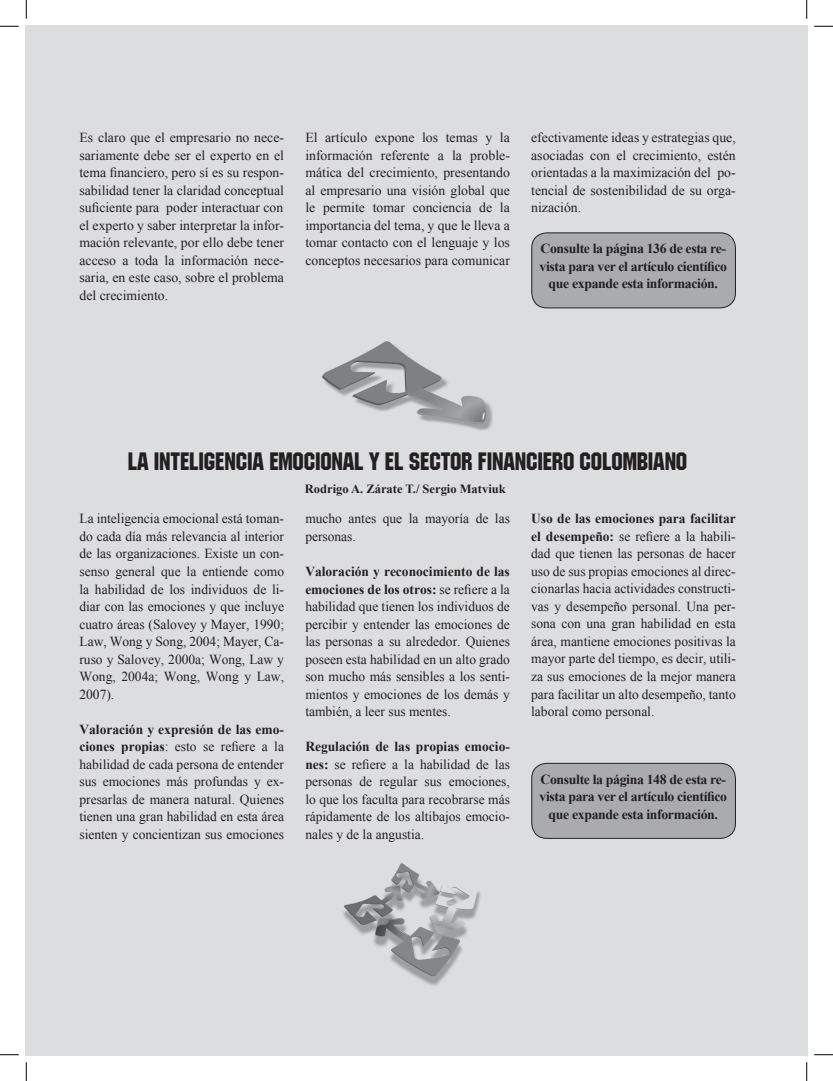
<style>
.page{position:relative;width:833px;height:1081px;background:#fff}
.page>*{position:absolute;margin:0;border:0;box-sizing:border-box;transform-origin:0 0}
.t1{font:25px "Machine IT Cby BT";letter-spacing:-.01em;color:#231f20}
.t2{font:13.75px/17.5px "Times New Roman";color:#231f20;text-align:justify}
.t3{font:700 13.75px/17.5px "Times New Roman";letter-spacing:-.025em;color:#231f20;text-align:center}
.t4{font:700 12.5px "Times New Roman";color:#231f20}
.s1{font-weight:700}
</style>
<div class="page">
<div style="left:25px;top:25px;width:782px;height:1030px;background:#dcdddf"></div>
<div style="left:531px;top:233px;width:204px;height:75px;background:#aaabaf;border-radius:15px"></div>
<div style="left:531px;top:232px;width:204px;height:76px;border:1px solid #231f20;border-radius:15px"></div>
<img style="left:322px;top:342px;width:170px;height:88px">
<div style="left:531px;top:763px;width:204px;height:75px;background:#aaabaf;border-radius:15px"></div>
<div style="left:531px;top:762px;width:204px;height:76px;border:1px solid #231f20;border-radius:15px"></div>
<img style="left:343px;top:863px;width:138px;height:122px">
<svg style="left:0;top:25px;width:19px;height:2px"></svg>
<svg style="left:814px;top:25px;width:18px;height:2px"></svg>
<svg style="left:0;top:1054px;width:19px;height:1px"></svg>
<svg style="left:814px;top:1054px;width:18px;height:1px"></svg>
<svg style="left:25px;top:0;width:2px;height:19px"></svg>
<svg style="left:25px;top:1062px;width:2px;height:18px"></svg>
<svg style="left:806px;top:0;width:1px;height:19px"></svg>
<svg style="left:806px;top:1062px;width:1px;height:18px"></svg>
<p class="t2" style="left:79px;top:129px;width:206px">Es claro que el empresario no nece&shy;sariamente debe ser el experto en el tema financiero, pero sí es su respon&shy;sabilidad tener la claridad conceptual suficiente para poder interactuar con el experto y saber interpretar la infor&shy;mación relevante, por ello debe tener acceso a toda la información nece&shy;saria, en este caso, sobre el problema del crecimiento.</p>
<p class="t2" style="left:305px;top:129px;width:206px">El artículo expone los temas y la información referente a la proble&shy;mática del crecimiento, presentando al empresario una visión global que le permite tomar conciencia de la importancia del tema, y que le lleva a tomar contacto con el lenguaje y los conceptos necesarios para comunicar</p>
<p class="t2" style="left:531px;top:129px;width:206px">efectivamente ideas y estrategias que, asociadas con el crecimiento, estén orientadas a la maximización del po&shy;tencial de sostenibilidad de su orga&shy;nización.</p>
<p class="t3" style="left:539px;top:239px;width:189px">Consulte la página 136 de esta re&shy;vista para ver el artículo científico que expande esta información.</p>
<h1 class="t1" style="left:128px;top:446px;width:561px">LA INTELIGENCIA EMOCIONAL Y EL SECTOR FINANCIERO COLOMBIANO</h1>
<p class="t4" style="left:305px;top:480px;width:202px">Rodrigo A. Zárate T./ Sergio Matviuk</p>
<p class="t2" style="left:79px;top:509px;width:206px">La inteligencia emocional está toman&shy;do cada día más relevancia al interior de las organizaciones. Existe un con&shy;senso general que la entiende como la habilidad de los individuos de li&shy;diar con las emociones y que incluye cuatro áreas (Salovey y Mayer, 1990; Law, Wong y Song, 2004; Mayer, Ca&shy;ruso y Salovey, 2000a; Wong, Law y Wong, 2004a; Wong, Wong y Law, 2007).</p>
<p class="t2" style="left:79px;top:719px;width:206px"><span class="s1">Valoración y expresión de las emo&shy;ciones propias</span>: esto se refiere a la habilidad de cada persona de entender sus emociones más profundas y ex&shy;presarlas de manera natural. Quienes tienen una gran habilidad en esta área sienten y concientizan sus emociones</p>
<p class="t2" style="left:305px;top:509px;width:206px">mucho antes que la mayoría de las personas.</p>
<p class="t2" style="left:305px;top:562px;width:206px"><span class="s1">Valoración y reconocimiento de las emociones de los otros:</span> se refiere a la habilidad que tienen los individuos de percibir y entender las emociones de las personas a su alrededor. Quienes poseen esta habilidad en un alto grado son mucho más sensibles a los senti&shy;mientos y emociones de los demás y también, a leer sus mentes.</p>
<p class="t2" style="left:305px;top:737px;width:206px"><span class="s1">Regulación de las propias emocio&shy;nes:</span> se refiere a la habilidad de las personas de regular sus emociones, lo que los faculta para recobrarse más rápidamente de los altibajos emocio&shy;nales y de la angustia.</p>
<p class="t2" style="left:531px;top:509px;width:206px"><span class="s1">Uso de las emociones para facilitar el desempeño:</span> se refiere a la habili&shy;dad que tienen las personas de hacer uso de sus propias emociones al direc&shy;cionarlas hacia actividades constructi&shy;vas y desempeño personal. Una per&shy;sona con una gran habilidad en esta área, mantiene emociones positivas la mayor parte del tiempo, es decir, utili&shy;za sus emociones de la mejor manera para facilitar un alto desempeño, tanto laboral como personal.</p>
<p class="t3" style="left:539px;top:769px;width:189px">Consulte la página 148 de esta re&shy;vista para ver el artículo científico que expande esta información.</p>
</div>
